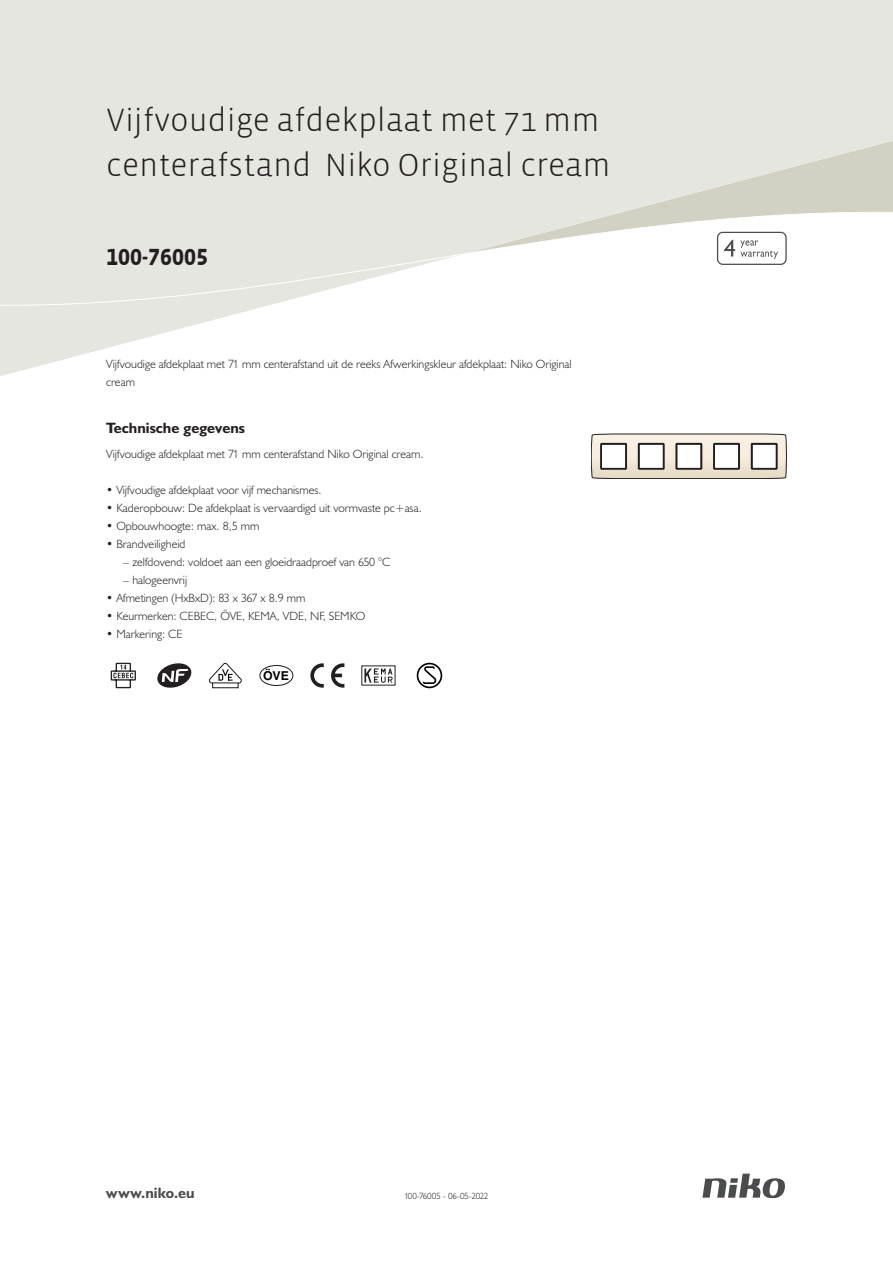
<style>
.page{position:relative;width:893px;height:1263px;background:#fff}
.page>*{position:absolute;margin:0;border:0;box-sizing:border-box;transform-origin:0 0}
.Title_datasheets{font:300 33px/45px "Vista Sans";color:#231f20}
.Article_number{font:700 24px "Vista Sans Alt";color:#231f20}
.Titles_parts{font:700 15px "Humanist 521 BT";color:#231f20}
.t1{font:700 15px "Humanist 521 BT";letter-spacing:.005em;color:#4b4c4d}
.t2{font:700 12.3px "Helvetica";color:#000}
.USP_Bullets{font:300 12px "Humanist 521 BT";color:#231f20}
.Platte_tekst_CAB{font:300 12px/18px "Humanist 521 BT";color:#231f20}
.USP_Bullets_level_2{font:300 12px "Humanist 521 BT";color:#231f20}
.Revision{font:300 9px "Humanist 521 BT";letter-spacing:-.04em;color:#231f20}
</style>
<div class="page">
<svg style="left:702px;top:1173px;width:83px;height:25px"></svg>
<svg style="left:111px;top:663px;width:25px;height:25px"></svg>
<svg style="left:157px;top:663px;width:34px;height:25px"></svg>
<svg style="left:209px;top:663px;width:33px;height:25px"></svg>
<div style="left:259px;top:665px;width:34px;height:21px;border:1px solid #231f20;border-radius:50%"></div>
<svg style="left:331px;top:663px;width:13px;height:25px"></svg>
<svg style="left:310px;top:663px;width:14px;height:25px"></svg>
<svg style="left:364px;top:668px;width:29px;height:15px"></svg>
<svg style="left:417px;top:663px;width:25px;height:25px"></svg>
<svg style="left:0;top:0;width:893px;height:376px;fill:#e6e6e0"></svg>
<svg style="left:0;top:209px;width:893px;height:101px"></svg>
<svg style="left:717px;top:232px;width:70px;height:33px"></svg>
<svg style="left:591px;top:434px;width:196px;height:45px"></svg>
<p class="Title_datasheets" style="left:106px;top:98px;width:506px">Vijfvoudige afdekplaat met 71 mm centerafstand Niko Original cream</p>
<p class="Article_number" style="left:106px;top:242px;width:103px">100-76005</p>
<p class="Platte_tekst_CAB" style="left:106px;top:354px;width:467px">Vijfvoudige afdekplaat met 71 mm centerafstand uit de reeks Afwerkingskleur afdekplaat: Niko Original cream</p>
<p class="Titles_parts" style="left:106px;top:419px;width:140px">Technische gegevens</p>
<p class="Platte_tekst_CAB" style="left:106px;top:444px;width:319px">Vijfvoudige afdekplaat met 71 mm centerafstand Niko Original cream.</p>
<p class="USP_Bullets" style="left:106px;top:482px;width:217px">• Vijfvoudige afdekplaat voor vijf mechanismes.</p>
<p class="USP_Bullets" style="left:106px;top:500px;width:317px">• Kaderopbouw: De afdekplaat is vervaardigd uit vormvaste pc+asa.</p>
<p class="USP_Bullets" style="left:106px;top:518px;width:155px">• Opbouwhoogte: max. 8,5 mm</p>
<p class="USP_Bullets" style="left:106px;top:536px;width:81px">• Brandveiligheid</p>
<p class="USP_Bullets_level_2" style="left:123px;top:554px;width:268px">– zelfdovend: voldoet aan een gloeidraadproef van 650 °C</p>
<p class="USP_Bullets_level_2" style="left:123px;top:572px;width:65px">– halogeenvrij</p>
<p class="USP_Bullets" style="left:106px;top:590px;width:201px">• Afmetingen (HxBxD): 83 x 367 x 8.9 mm</p>
<p class="USP_Bullets" style="left:106px;top:608px;width:260px">• Keurmerken: CEBEC, ÖVE, KEMA, VDE, NF, SEMKO</p>
<p class="USP_Bullets" style="left:106px;top:626px;width:78px">• Markering: CE</p>
<p class="t2" style="left:263px;top:669px;width:28px">ÖVE</p>
<p class="t1" style="left:106px;top:1184px;width:90px">www.niko.eu</p>
<p class="Revision" style="left:404px;top:1190px;width:86px">100-76005 - 06-05-2022</p>
</div>
